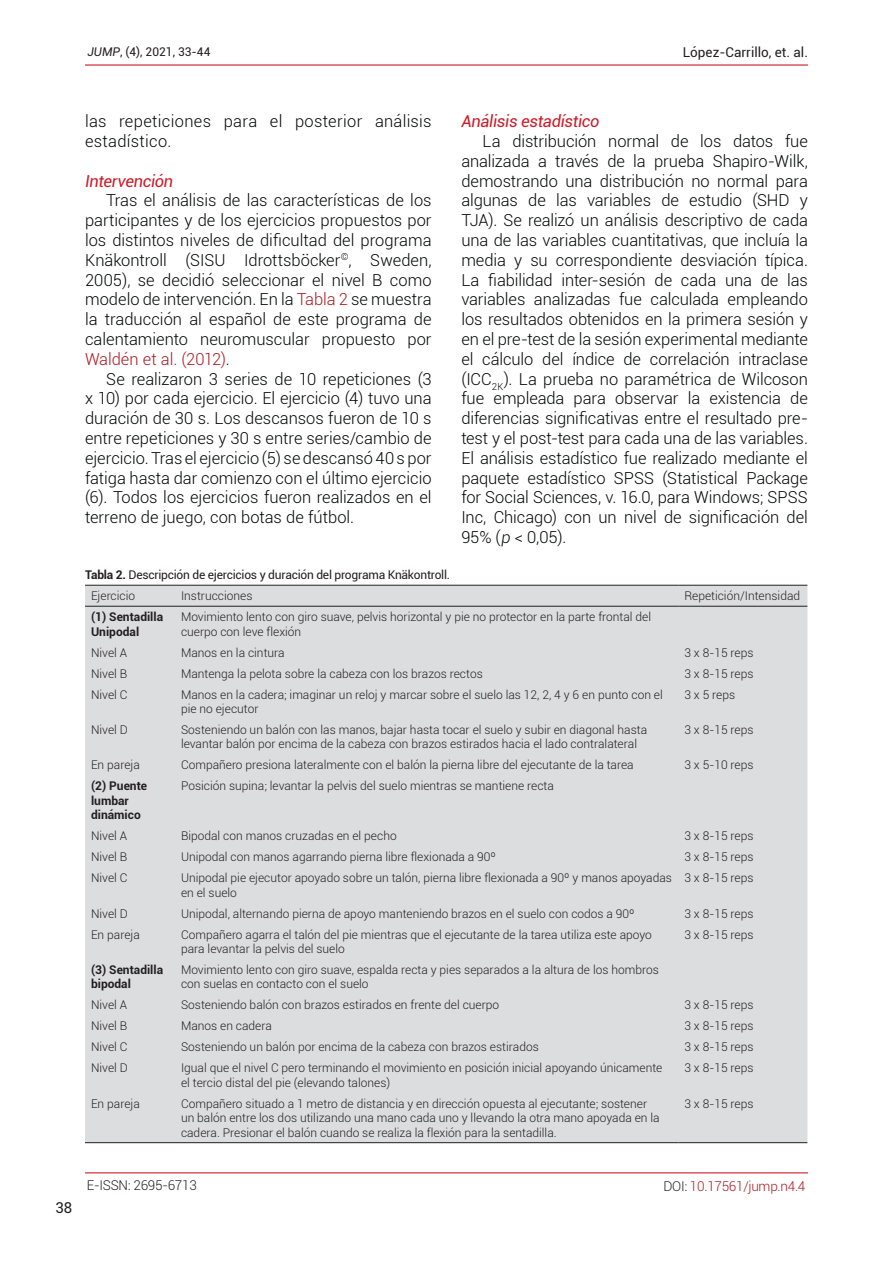
<style>
.page{position:relative;width:893px;height:1263px;background:#fff}
.page>*{position:absolute;margin:0;border:0;box-sizing:border-box;transform-origin:0 0}
.Parrafo_principal{font:300 16.5px/19.8px "Roboto";color:#030505;text-align:justify}
.Parrafo_principal-2{font:300 16.5px/19.8px "Roboto";letter-spacing:.02em;color:#030505}
.Titulo_de_segundo_ni{font:italic 16.5px "Roboto";letter-spacing:-.02em;color:#cc1c28}
.t1{font:15px "Roboto";color:#231f20}
.t2{font:300 13.5px "Roboto";letter-spacing:-.02em;color:#ab181f}
.t3{font:13.5px "Roboto";color:#231f20}
.t4{font:300 13.5px "Roboto";letter-spacing:-.02em;color:#231f20}
.Parrafo_principal-3{font:300 12px/14.4px "Roboto";color:#231f20}
.Pie_de_figura{font:12px "Roboto";letter-spacing:-.02em;color:#231f20}
.Parrafo_principal-4{font:700 12px/14.4px "Roboto";color:#231f20}
.s1{font-style:italic}
.s2{color:#ab181f}
.s3{font-weight:700}
.s4{color:#231f20}
</style>
<div class="page">
<hr style="left:85px;top:64px;width:723px;height:2px;background:#cc1c28">
<hr style="left:85px;top:1172px;width:723px;height:1px;background:#cc1c28">
<div style="left:85px;top:586px;width:722px;height:556px;background:#dcdddf"></div>
<hr style="left:85px;top:585px;width:90px;height:1px;background:#231f20">
<hr style="left:175px;top:585px;width:503px;height:1px;background:#231f20">
<hr style="left:678px;top:585px;width:129px;height:1px;background:#231f20">
<hr style="left:85px;top:606px;width:90px;height:1px;background:#231f20">
<hr style="left:175px;top:606px;width:503px;height:1px;background:#231f20">
<hr style="left:678px;top:606px;width:129px;height:1px;background:#231f20">
<hr style="left:85px;top:1142px;width:90px;height:1px;background:#231f20">
<hr style="left:175px;top:1142px;width:503px;height:1px;background:#231f20">
<hr style="left:678px;top:1142px;width:129px;height:1px;background:#231f20">
<p class="Pie_de_figura" style="left:87px;top:43px;width:125px"><span class="s1">JUMP</span>, (4), 2021, 33-44</p>
<p class="t3" style="left:683px;top:43px;width:127px">López-Carrillo, et. al.</p>
<p class="Parrafo_principal-2" style="left:85px;top:111px;width:348px">las repeticiones para el posterior análisis estadístico.</p>
<p class="Titulo_de_segundo_ni" style="left:85px;top:169px;width:90px">Intervención</p>
<p class="Parrafo_principal" style="left:85px;top:190px;width:348px;text-indent:21px">Tras el análisis de las características de los participantes y de los ejercicios propuestos por los distintos niveles de dificultad del programa Knäkontroll (SISU Idrottsböcker<sup>©</sup>, Sweden, 2005), se decidió seleccionar el nivel B como modelo de intervención. En la <span class="s2">Tabla 2</span> se muestra la traducción al español de este programa de calentamiento neuromuscular propuesto por <span class="s2">Waldén et al. (2012)</span>.</p>
<p class="Parrafo_principal" style="left:85px;top:368px;width:348px;text-indent:21px">Se realizaron 3 series de 10 repeticiones (3 x 10) por cada ejercicio. El ejercicio (4) tuvo una duración de 30 s. Los descansos fueron de 10 s entre repeticiones y 30 s entre series/cambio de ejercicio. Tras el ejercicio (5) se descansó 40 s por fatiga hasta dar comienzo con el último ejercicio (6). Todos los ejercicios fueron realizados en el terreno de juego, con botas de fútbol.</p>
<p class="Titulo_de_segundo_ni" style="left:461px;top:110px;width:140px">Análisis estadístico</p>
<p class="Parrafo_principal" style="left:461px;top:131px;width:348px;text-indent:21px">La distribución normal de los datos fue analizada a través de la prueba Shapiro-Wilk, demostrando una distribución no normal para algunas de las variables de estudio (SHD y TJA). Se realizó un análisis descriptivo de cada una de las variables cuantitativas, que incluía la media y su correspondiente desviación típica.<br>La fiabilidad inter-sesión de cada una de las variables analizadas fue calculada empleando los resultados obtenidos en la primera sesión y en el pre-test de la sesión experimental mediante el cálculo del índice de correlación intraclase (ICC<sub>2K</sub>). La prueba no paramétrica de Wilcoson fue empleada para observar la existencia de diferencias significativas entre el resultado pre&shy;test y el post-test para cada una de las variables.<br>El análisis estadístico fue realizado mediante el paquete estadístico SPSS (Statistical Package for Social Sciences, v. 16.0, para Windows; SPSS Inc, Chicago) con un nivel de significación del 95% (<span class="s1">p</span> &lt; 0,05).</p>
<p class="Pie_de_figura" style="left:85px;top:566px;width:366px"><span class="s3">Tabla 2.</span> Descripción de ejercicios y duración del programa Knäkontroll.</p>
<p class="Parrafo_principal-3" style="left:91px;top:588px;width:46px">Ejercicio</p>
<p class="Parrafo_principal-3" style="left:181px;top:588px;width:73px">Instrucciones</p>
<p class="Parrafo_principal-3" style="left:684px;top:588px;width:117px">Repetición/Intensidad</p>
<p class="Parrafo_principal-4" style="left:91px;top:609px;width:74px">(1) Sentadilla<br>Unipodal</p>
<p class="Parrafo_principal-3" style="left:181px;top:609px;width:472px">Movimiento lento con giro suave, pelvis horizontal y pie no protector en la parte frontal del cuerpo con leve flexión</p>
<p class="Parrafo_principal-3" style="left:91px;top:645px;width:38px">Nivel A</p>
<p class="Parrafo_principal-3" style="left:181px;top:645px;width:105px">Manos en la cintura</p>
<p class="Parrafo_principal-3" style="left:684px;top:645px;width:71px">3 x 8-15 reps</p>
<p class="Parrafo_principal-3" style="left:91px;top:666px;width:38px">Nivel B</p>
<p class="Parrafo_principal-3" style="left:181px;top:666px;width:303px">Mantenga la pelota sobre la cabeza con los brazos rectos</p>
<p class="Parrafo_principal-3" style="left:684px;top:666px;width:71px">3 x 8-15 reps</p>
<p class="Parrafo_principal-3" style="left:91px;top:687px;width:38px">Nivel C</p>
<p class="Parrafo_principal-3" style="left:181px;top:687px;width:483px">Manos en la cadera; imaginar un reloj y marcar sobre el suelo las 12, 2, 4 y 6 en punto con el pie no ejecutor</p>
<p class="Parrafo_principal-3" style="left:684px;top:687px;width:52px">3 x 5 reps</p>
<p class="Parrafo_principal-3" style="left:91px;top:722px;width:38px">Nivel D</p>
<p class="Parrafo_principal-3" style="left:181px;top:722px;width:468px">Sosteniendo un balón con las manos, bajar hasta tocar el suelo y subir en diagonal hasta levantar balón por encima de la cabeza con brazos estirados hacia el lado contralateral</p>
<p class="Parrafo_principal-3" style="left:684px;top:722px;width:71px">3 x 8-15 reps</p>
<p class="Parrafo_principal-3" style="left:91px;top:757px;width:50px">En pareja</p>
<p class="Parrafo_principal-3" style="left:181px;top:757px;width:454px">Compañero presiona lateralmente con el balón la pierna libre del ejecutante de la tarea</p>
<p class="Parrafo_principal-3" style="left:684px;top:757px;width:71px">3 x 5-10 reps</p>
<p class="Parrafo_principal-4" style="left:91px;top:778px;width:58px">(2) Puente lumbar dinámico</p>
<p class="Parrafo_principal-3" style="left:181px;top:778px;width:374px">Posición supina; levantar la pelvis del suelo mientras se mantiene recta</p>
<p class="Parrafo_principal-3" style="left:91px;top:828px;width:38px">Nivel A</p>
<p class="Parrafo_principal-3" style="left:181px;top:828px;width:217px">Bipodal con manos cruzadas en el pecho</p>
<p class="Parrafo_principal-3" style="left:684px;top:828px;width:71px">3 x 8-15 reps</p>
<p class="Parrafo_principal-3" style="left:91px;top:849px;width:38px">Nivel B</p>
<p class="Parrafo_principal-3" style="left:181px;top:849px;width:316px">Unipodal con manos agarrando pierna libre flexionada a 90º</p>
<p class="Parrafo_principal-3" style="left:684px;top:849px;width:71px">3 x 8-15 reps</p>
<p class="Parrafo_principal-3" style="left:91px;top:870px;width:38px">Nivel C</p>
<p class="Parrafo_principal-3" style="left:181px;top:870px;width:492px">Unipodal pie ejecutor apoyado sobre un talón, pierna libre flexionada a 90º y manos apoyadas en el suelo</p>
<p class="Parrafo_principal-3" style="left:684px;top:870px;width:71px">3 x 8-15 reps</p>
<p class="Parrafo_principal-3" style="left:91px;top:906px;width:38px">Nivel D</p>
<p class="Parrafo_principal-3" style="left:181px;top:906px;width:455px">Unipodal, alternando pierna de apoyo manteniendo brazos en el suelo con codos a 90º</p>
<p class="Parrafo_principal-3" style="left:684px;top:906px;width:71px">3 x 8-15 reps</p>
<p class="Parrafo_principal-3" style="left:91px;top:927px;width:50px">En pareja</p>
<p class="Parrafo_principal-3" style="left:181px;top:927px;width:472px">Compañero agarra el talón del pie mientras que el ejecutante de la tarea utiliza este apoyo para levantar la pelvis del suelo</p>
<p class="Parrafo_principal-3" style="left:684px;top:927px;width:71px">3 x 8-15 reps</p>
<p class="Parrafo_principal-4" style="left:91px;top:962px;width:74px">(3) Sentadilla bipodal</p>
<p class="Parrafo_principal-3" style="left:181px;top:962px;width:479px">Movimiento lento con giro suave, espalda recta y pies separados a la altura de los hombros con suelas en contacto con el suelo</p>
<p class="Parrafo_principal-3" style="left:91px;top:997px;width:38px">Nivel A</p>
<p class="Parrafo_principal-3" style="left:181px;top:997px;width:320px">Sosteniendo balón con brazos estirados en frente del cuerpo</p>
<p class="Parrafo_principal-3" style="left:684px;top:997px;width:71px">3 x 8-15 reps</p>
<p class="Parrafo_principal-3" style="left:91px;top:1018px;width:38px">Nivel B</p>
<p class="Parrafo_principal-3" style="left:181px;top:1018px;width:93px">Manos en cadera</p>
<p class="Parrafo_principal-3" style="left:684px;top:1018px;width:71px">3 x 8-15 reps</p>
<p class="Parrafo_principal-3" style="left:91px;top:1039px;width:38px">Nivel C</p>
<p class="Parrafo_principal-3" style="left:181px;top:1039px;width:359px">Sosteniendo un balón por encima de la cabeza con brazos estirados</p>
<p class="Parrafo_principal-3" style="left:684px;top:1039px;width:71px">3 x 8-15 reps</p>
<p class="Parrafo_principal-3" style="left:91px;top:1060px;width:38px">Nivel D</p>
<p class="Parrafo_principal-3" style="left:181px;top:1060px;width:483px">Igual que el nivel C pero terminando el movimiento en posición inicial apoyando únicamente el tercio distal del pie (elevando talones)</p>
<p class="Parrafo_principal-3" style="left:684px;top:1060px;width:71px">3 x 8-15 reps</p>
<p class="Parrafo_principal-3" style="left:91px;top:1096px;width:50px">En pareja</p>
<p class="Parrafo_principal-3" style="left:181px;top:1096px;width:480px">Compañero situado a 1 metro de distancia y en dirección opuesta al ejecutante; sostener un balón entre los dos utilizando una mano cada uno y llevando la otra mano apoyada en la cadera. Presionar el balón cuando se realiza la flexión para la sentadilla.</p>
<p class="Parrafo_principal-3" style="left:684px;top:1096px;width:71px">3 x 8-15 reps</p>
<p class="t1" style="left:55px;top:1197px;width:18px">38</p>
<p class="t4" style="left:87px;top:1176px;width:111px">E-ISSN: 2695-6713</p>
<p class="t2" style="left:663px;top:1176px;width:144px"><span class="s4">DOI:</span> 10.17561/jump.n4.4</p>
</div>
